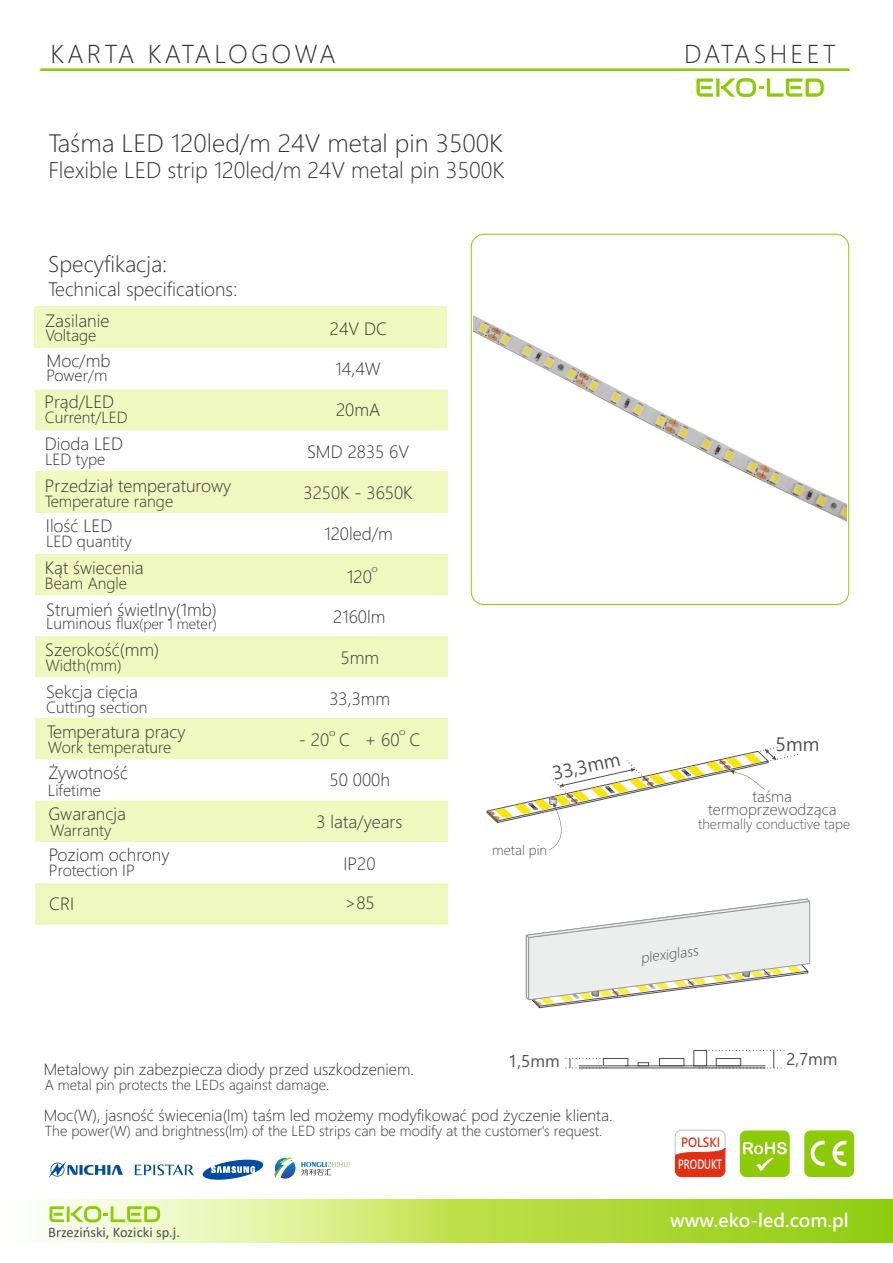
<style>
.page{position:relative;width:893px;height:1263px;background:#fff}
.page>*{position:absolute;margin:0;border:0;box-sizing:border-box;transform-origin:0 0}
.t1{font:300 24px "Microsoft Ya Hei";letter-spacing:.135em;color:#323232}
.t2{font:300 23.4px "Microsoft Ya Hei";color:#323232}
.t3{font:300 21px "Microsoft Ya Hei";color:#323232}
.t4{font:300 18px "Microsoft Ya Hei";color:#323232}
.t5{font:18px "Microsoft Jheng Hei UI Bold";color:#fff}
.t6{font:18px "Microsoft Jheng Hei UI Regular";color:#4e4e4d}
.t7{font:300 16.5px "Microsoft Ya Hei";color:#323232}
.t8{font:15.9px "Microsoft Jheng Hei UI Regular";color:#4e4e4d}
.t9{font:300 15px "Microsoft Ya Hei";color:#323232}
.t10{font:300 14.7px/14px "Microsoft Ya Hei";color:#4e4e4d;text-align:center}
.t11{font:14.55px "Calibri";color:#4e4e4d}
.t12{font:300 13.5px "Microsoft Ya Hei";color:#323232}
.t13{font:300 13.35px "Microsoft Ya Hei";color:#4e4e4d}
.t14{font:300 13.05px "Microsoft Ya Hei";color:#4e4e4d}
.t15{font:12.6px "Microsoft Jheng Hei UI Bold";color:#fff;scale:.72 1}
.t16{font:12.6px "Microsoft Jheng Hei UI Bold";color:#e12f13;scale:.88 1}
.t17{font:300 9px "Microsoft Ya Hei";color:#323232;scale:1.17 1}
.s1{font-size:13.5px}
</style>
<div class="page">
<svg style="left:39px;top:1199px;width:854px;height:44px;background:#c2e364"></svg>
<svg style="left:50px;top:1206px;width:110px;height:16px;background:#c9e786"></svg>
<div style="left:804px;top:1130px;width:50px;height:47px;background:#8dcb08;border-radius:6px"></div>
<svg style="left:811px;top:1141px;width:13px;height:25px"></svg>
<svg style="left:832px;top:1141px;width:14px;height:25px"></svg>
<div style="left:740px;top:1130px;width:50px;height:47px;background:#8dcb08;border-radius:6px"></div>
<div style="left:675px;top:1130px;width:50px;height:47px;background:#fff;border:1px solid #bfc3c2;border-radius:6px"></div>
<svg style="left:743px;top:1142px;width:44px;height:30px"></svg>
<svg style="left:674px;top:1148px;width:52px;height:29px;background:#e4513a"></svg>
<hr style="left:41px;top:69px;width:808px;height:1px;background:#8dcb08">
<svg style="left:696px;top:78px;width:128px;height:19px"></svg>
<div style="left:457px;top:219px;width:407px;height:400px;border:21px solid #fff;border-radius:18px"></div>
<div style="left:471px;top:234px;width:378px;height:371px;border:1px solid #8dcb08;border-radius:13px"></div>
<div style="left:35px;top:801px;width:413px;height:41px;background:#eef8bf"></div>
<div style="left:35px;top:554px;width:412px;height:42px;background:#eef8bf"></div>
<div style="left:35px;top:389px;width:412px;height:41px;background:#eef8bf"></div>
<div style="left:35px;top:595px;width:412px;height:41px;background:#fff"></div>
<div style="left:35px;top:636px;width:413px;height:41px;background:#eef8bf"></div>
<div style="left:35px;top:718px;width:413px;height:41px;background:#eef8bf"></div>
<div style="left:35px;top:472px;width:412px;height:41px;background:#eef8bf"></div>
<div style="left:35px;top:307px;width:412px;height:41px;background:#eef8bf"></div>
<div style="left:659px;top:1058px;width:25px;height:8px;border:1px solid #4e4e4d"></div>
<div style="left:638px;top:1062px;width:11px;height:4px;border:1px solid #4e4e4d"></div>
<hr style="left:579px;top:1065px;width:186px;height:1px;background:#4e4e4d">
<hr style="left:579px;top:1068px;width:186px;height:1px;background:#4e4e4d">
<svg style="left:698px;top:1050px;width:86px;height:18px"></svg>
<svg style="left:565px;top:1058px;width:63px;height:10px"></svg>
<svg style="left:487px;top:747px;width:311px;height:103px"></svg>
<svg style="left:526px;top:899px;width:284px;height:109px"></svg>
<img style="left:473px;top:293px;width:373px;height:241px">
<svg style="left:49px;top:1161px;width:74px;height:16px"></svg>
<svg style="left:134px;top:1164px;width:60px;height:12px"></svg>
<svg style="left:203px;top:1159px;width:61px;height:21px"></svg>
<svg style="left:275px;top:1158px;width:20px;height:20px"></svg>
<svg style="left:301px;top:1162px;width:49px;height:13px"></svg>
<div style="left:271px;top:1154px;width:27px;height:28px;border:2px solid #fff;border-radius:50%"></div>
<svg style="left:275px;top:1157px;width:18px;height:22px"></svg>
<div style="left:36px;top:883px;width:412px;height:41px;background:#eef8bf"></div>
<h1 class="t1" style="left:51px;top:43px;width:287px">KARTA KATALOGOWA</h1>
<h1 class="t1" style="left:684px;top:44px;width:154px">DATASHEET</h1>
<h2 class="t2" style="left:48px;top:133px;width:456px">Taśma LED 120led/m 24V metal pin 3500K</h2>
<h3 class="t3" style="left:48px;top:161px;width:458px">Flexible LED strip 120led/m 24V metal pin 3500K</h3>
<h3 class="t3" style="left:48px;top:255px;width:120px">Specyfikacja:</h3>
<p class="t4" style="left:48px;top:282px;width:191px">Technical specifications:</p>
<p class="t7" style="left:45px;top:313px;width:66px">Zasilanie</p>
<p class="t9" style="left:46px;top:329px;width:52px">Voltage</p>
<p class="t7" style="left:47px;top:354px;width:65px">Moc/mb</p>
<p class="t9" style="left:47px;top:368px;width:62px">Power/m</p>
<p class="t7" style="left:44px;top:395px;width:71px">Prąd/LED</p>
<p class="t9" style="left:45px;top:411px;width:85px">Current/LED</p>
<p class="t7" style="left:45px;top:437px;width:80px">Dioda LED</p>
<p class="t9" style="left:45px;top:453px;width:62px">LED type</p>
<p class="t7" style="left:330px;top:322px;width:59px">24V DC</p>
<p class="t7" style="left:336px;top:362px;width:47px">14,4W</p>
<p class="t7" style="left:336px;top:403px;width:46px">20mA</p>
<p class="t7" style="left:307px;top:444px;width:104px">SMD 2835 6V</p>
<p class="t7" style="left:45px;top:478px;width:188px">Przedział temperaturowy</p>
<p class="t7" style="left:304px;top:486px;width:111px">3250K - 3650K</p>
<p class="t9" style="left:45px;top:495px;width:130px">Temperature range</p>
<p class="t7" style="left:46px;top:519px;width:68px">Ilość LED</p>
<p class="t9" style="left:46px;top:535px;width:87px">LED quantity</p>
<p class="t9" style="left:45px;top:577px;width:84px">Beam Angle</p>
<p class="t7" style="left:45px;top:560px;width:100px">Kąt świecenia</p>
<p class="t7" style="left:324px;top:526px;width:70px">120led/m</p>
<p class="t17" style="left:371px;top:564px;width:7px">o</p>
<p class="t7" style="left:347px;top:569px;width:26px">120</p>
<p class="t7" style="left:46px;top:602px;width:172px">Strumień świetlny(1mb)</p>
<p class="t7" style="left:333px;top:609px;width:54px">2160lm</p>
<p class="t9" style="left:46px;top:617px;width:172px">Luminous flux<span class="s1">(per 1 meter)</span></p>
<p class="t7" style="left:45px;top:642px;width:115px">Szerokość(mm)</p>
<p class="t9" style="left:45px;top:659px;width:78px">Width(mm)</p>
<p class="t9" style="left:46px;top:701px;width:103px">Cutting section</p>
<p class="t7" style="left:46px;top:685px;width:94px">Sekcja cięcia</p>
<p class="t7" style="left:340px;top:651px;width:40px">5mm</p>
<p class="t7" style="left:329px;top:692px;width:62px">33,3mm</p>
<p class="t7" style="left:47px;top:725px;width:140px">Temperatura pracy</p>
<p class="t7" style="left:299px;top:733px;width:123px">- 20 C + 60 C</p>
<p class="t17" style="left:329px;top:728px;width:7px">o</p>
<p class="t17" style="left:399px;top:727px;width:7px">o</p>
<p class="t9" style="left:48px;top:741px;width:125px">Work temperature</p>
<p class="t7" style="left:49px;top:766px;width:81px">Żywotność</p>
<p class="t7" style="left:330px;top:773px;width:62px">50 000h</p>
<p class="t9" style="left:50px;top:824px;width:63px">Warranty</p>
<p class="t9" style="left:48px;top:783px;width:55px">Lifetime</p>
<p class="t7" style="left:48px;top:807px;width:79px">Gwarancja</p>
<p class="t7" style="left:317px;top:814px;width:88px">3 lata/years</p>
<p class="t9" style="left:49px;top:864px;width:87px">Protection IP</p>
<p class="t7" style="left:49px;top:848px;width:122px">Poziom ochrony</p>
<p class="t7" style="left:343px;top:856px;width:34px">IP20</p>
<p class="t7" style="left:49px;top:897px;width:27px">CRI</p>
<p class="t7" style="left:345px;top:896px;width:31px">&gt;85</p>
<p class="t6" style="left:551px;top:764px;width:70px;rotate:-12deg">33,3mm</p>
<p class="t14" style="left:492px;top:844px;width:56px">metal pin</p>
<p class="t6" style="left:776px;top:735px;width:45px">5mm</p>
<p class="t10" style="left:708px;top:790px;width:130px">taśma termoprzewodząca</p>
<p class="t14" style="left:698px;top:818px;width:154px">thermally conductive tape</p>
<p class="t13" style="left:640px;top:952px;width:59px;rotate:-7deg">plexiglass</p>
<p class="t9" style="left:44px;top:1063px;width:372px">Metalowy pin zabezpiecza diody przed uszkodzeniem.</p>
<p class="t12" style="left:45px;top:1079px;width:286px">A metal pin protects the LEDs against damage.</p>
<p class="t8" style="left:508px;top:1053px;width:53px">1,5mm</p>
<p class="t9" style="left:44px;top:1109px;width:570px">Moc(W), jasność świecenia(lm) taśm led możemy modyfikować pod życzenie klienta.</p>
<p class="t12" style="left:45px;top:1125px;width:559px">The power(W) and brightness(lm) of the LED strips can be modify at the customer's request.</p>
<p class="t11" style="left:48px;top:1226px;width:133px">Brzeziński, Kozicki sp.j.</p>
<p class="t16" style="left:681px;top:1136px;width:46px">POLSKI</p>
<p class="t15" style="left:678px;top:1158px;width:63px">PRODUKT</p>
<p class="t8" style="left:786px;top:1051px;width:53px">2,7mm</p>
<p class="t5" style="left:670px;top:1211px;width:180px">www.eko-led.com.pl</p>
</div>
